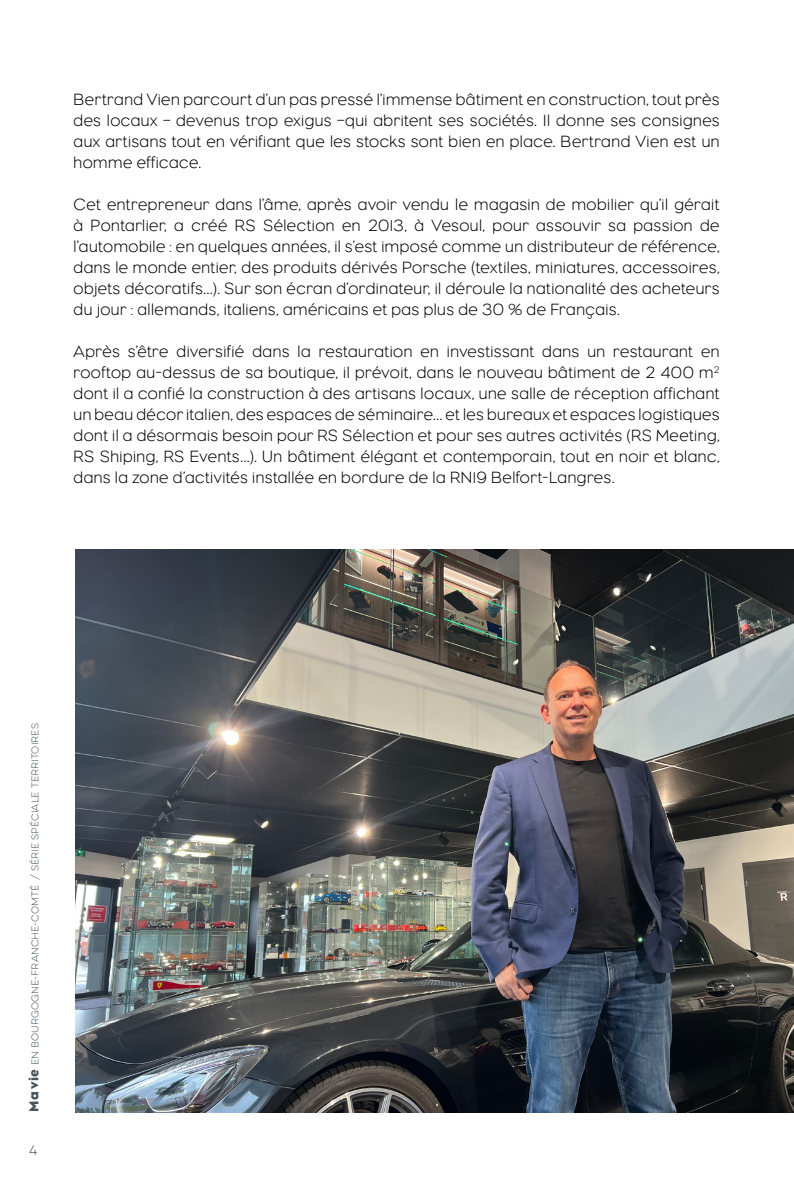
<style>
.page{position:relative;width:794px;height:1191px;background:#fff}
.page>*{position:absolute;margin:0;border:0;box-sizing:border-box;transform-origin:0 0}
.t1{font:300 16.62px/21px "Eagle";letter-spacing:.03em;color:#000;text-align:justify}
.t2{font:100 12.25px "Eveleth Clean";color:#43525e}
.t3{font:100 8.75px "Eveleth Clean";letter-spacing:.015em;color:#43525e}
.s1{font-family:"Eagle";font-weight:400;font-size:14px}
</style>
<div class="page">
<img style="left:75px;top:550px;width:719px;height:562px">
<p class="t1" style="left:74px;top:89px;width:647px">Bertrand Vien parcourt d’un pas pressé l’immense bâtiment en construction, tout près des locaux – devenus trop exigus –qui abritent ses sociétés. Il donne ses consignes aux artisans tout en vérifiant que les stocks sont bien en place. Bertrand Vien est un homme efficace.</p>
<p class="t1" style="left:74px;top:194px;width:647px">Cet entrepreneur dans l’âme, après avoir vendu le magasin de mobilier qu’il gérait à Pontarlier, a créé RS Sélection en 2013, à Vesoul, pour assouvir sa passion de l’automobile : en quelques années, il s’est imposé comme un distributeur de référence, dans le monde entier, des produits dérivés Porsche (textiles, miniatures, accessoires, objets décoratifs…). Sur son écran d’ordinateur, il déroule la nationalité des acheteurs du jour : allemands, italiens, américains et pas plus de 30 % de Français.</p>
<p class="t1" style="left:74px;top:341px;width:647px">Après s’être diversifié dans la restauration en investissant dans un restaurant en rooftop au-dessus de sa boutique, il prévoit, dans le nouveau bâtiment de 2 400 m<sup>2 </sup>dont il a confié la construction à des artisans locaux, une salle de réception affichant un beau décor italien, des espaces de séminaire… et les bureaux et espaces logistiques dont il a désormais besoin pour RS Sélection et pour ses autres activités (RS Meeting, RS Shiping, RS Events…). Un bâtiment élégant et contemporain, tout en noir et blanc, dans la zone d’activités installée en bordure de la RN19 Belfort-Langres.</p>
<p class="t3" style="left:29px;top:1112px;width:390px;rotate:-90deg"><span class="s1">Ma vie</span> en bourgogne-franche-comté / série spéciale territoires</p>
<p class="t2" style="left:29px;top:1142px;width:10px">4</p>
</div>
